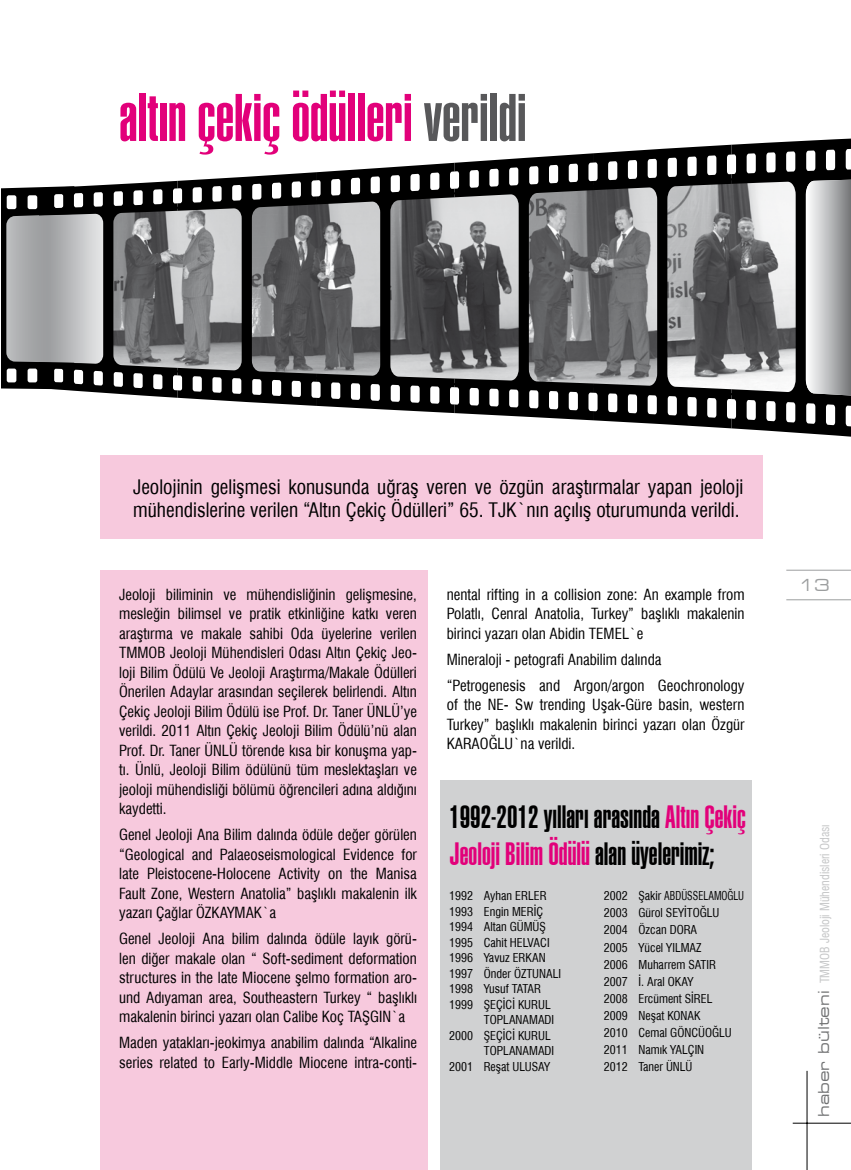
<style>
.page{position:relative;width:851px;height:1170px;background:#fff}
.page>*{position:absolute;margin:0;border:0;box-sizing:border-box;transform-origin:0 0}
.t1{font:700 66px "TFF Hlv Ult Cmprs";color:#e2007a}
.t2{font:700 31.5px/37.5px "TFF Hlv Ult Cmprs";color:#000}
.t3{font:condensed 19.5px/23.4px "Swiss 721 BT";color:#000}
.t4{font:expanded 16.5px "Square 721 BT";color:#9c9e9f}
.t5{font:condensed 15px/19.5px "Swiss 721 BT";color:#000;text-align:justify}
.t6{font:condensed 12px/17.1px "Swiss 721 BT";color:#000}
.t7{font:12px "Swiss 721 Condensed BT";color:#c6c7c8}
.s1{color:#58585a}
.s2{color:#e2007a}
.s3{font-family:"Square 721 BT";font-stretch:expanded;font-size:15px;color:#707172}
</style>
<div class="page">
<hr style="left:786px;top:569px;width:64px;height:1px;background:#9c9e9f">
<hr style="left:786px;top:599px;width:64px;height:1px;background:#9c9e9f">
<hr style="left:792px;top:1122px;width:58px;height:1px;background:#000">
<hr style="left:806px;top:1070px;width:1px;height:99px;background:#000">
<div style="left:100px;top:570px;width:328px;height:599px;background:#f7c9dd"></div>
<div style="left:100px;top:455px;width:662px;height:84px;background:#f7c9dd"></div>
<svg style="left:1px;top:138px;width:849px;height:299px"></svg>
<div style="left:440px;top:780px;width:311px;height:389px;background:#d0d1d2"></div>
<h1 class="t1" style="left:119px;top:80px;width:409px">altın çekiç ödülleri <span class="s1">verildi</span></h1>
<h3 class="t3" style="left:133px;top:475px;width:611px">Jeolojinin gelişmesi konusunda uğraş veren ve özgün araştırmalar yapan jeoloji mühendislerine verilen “Altın Çekiç Ödülleri” 65. TJK`nın açılış oturumunda verildi.</h3>
<p class="t5" style="left:119px;top:584px;width:299px">Jeoloji biliminin ve mühendisliğinin gelişmesine, mesleğin bilimsel ve pratik etkinliğine katkı veren araştırma ve makale sahibi Oda üyelerine verilen TMMOB Jeoloji Mühendisleri Odası Altın Çekiç Jeo&shy;loji Bilim Ödülü Ve Jeoloji Araştırma/Makale Ödülleri Önerilen Adaylar arasından seçilerek belirlendi. Altın Çekiç Jeoloji Bilim Ödülü ise Prof. Dr. Taner ÜNLÜ’ye verildi. 2011 Altın Çekiç Jeoloji Bilim Ödülü’nü alan Prof. Dr. Taner ÜNLÜ törende kısa bir konuşma yap&shy;tı. Ünlü, Jeoloji Bilim ödülünü tüm meslektaşları ve jeoloji mühendisliği bölümü öğrencileri adına aldığını kaydetti.</p>
<p class="t5" style="left:119px;top:825px;width:299px">Genel Jeoloji Ana Bilim dalında ödüle değer görülen “Geological and Palaeoseismological Evidence for late Pleistocene-Holocene Activity on the Manisa Fault Zone, Western Anatolia” başlıklı makalenin ilk yazarı Çağlar ÖZKAYMAK`a</p>
<p class="t5" style="left:119px;top:929px;width:299px">Genel Jeoloji Ana bilim dalında ödüle layık görü&shy;len diğer makale olan “ Soft-sediment deformation structures in the late Miocene şelmo formation aro&shy;und Adıyaman area, Southeastern Turkey “ başlıklı makalenin birinci yazarı olan Calibe Koç TAŞGIN`a</p>
<p class="t5" style="left:119px;top:1032px;width:299px">Maden yatakları-jeokimya anabilim dalında “Alkaline series related to Early-Middle Miocene intra-conti-</p>
<p class="t5" style="left:446px;top:584px;width:299px">nental rifting in a collision zone: An example from Polatlı, Cenral Anatolia, Turkey” başlıklı makalenin birinci yazarı olan Abidin TEMEL`e</p>
<p class="t5" style="left:446px;top:646px;width:299px;line-height:25.8px">Mineraloji - petografi Anabilim dalında<br>“Petrogenesis and Argon/argon Geochronology</p>
<p class="t5" style="left:446px;top:695px;width:299px">of the NE- Sw trending Uşak-Güre basin, western Turkey” başlıklı makalenin birinci yazarı olan Özgür KARAOĞLU`na verildi.</p>
<h2 class="t2" style="left:449px;top:797px;width:298px">1992-2012 yılları arasında <span class="s2">Altın Çekiç<br>Jeoloji Bilim Ödülü</span> alan üyelerimiz;</h2>
<p class="t6" style="left:449px;top:887px;width:99px">1992 Ayhan ERLER</p>
<p class="t6" style="left:449px;top:902px;width:95px">1993 Engin MERİÇ</p>
<p class="t6" style="left:449px;top:918px;width:98px">1994 Altan GÜMÜŞ</p>
<p class="t6" style="left:449px;top:933px;width:102px">1995 Cahit HELVACI</p>
<p class="t6" style="left:449px;top:949px;width:98px">1996 Yavuz ERKAN</p>
<p class="t6" style="left:449px;top:964px;width:113px">1997 Önder ÖZTUNALI</p>
<p class="t6" style="left:449px;top:980px;width:93px">1998 Yusuf TATAR</p>
<p class="t6" style="left:449px;top:995px;width:103px">1999 ŞEÇİCİ KURUL</p>
<p class="t6" style="left:483px;top:1011px;width:72px">TOPLANAMADI</p>
<p class="t6" style="left:449px;top:1026px;width:103px">2000 ŞEÇİCİ KURUL</p>
<p class="t6" style="left:483px;top:1042px;width:72px">TOPLANAMADI</p>
<p class="t6" style="left:449px;top:1057px;width:102px">2001 Reşat ULUSAY</p>
<p class="t6" style="left:604px;top:887px;width:142px">2002 Şakir ABDÜSSELAMOĞLU<br>2003 Gürol SEYİTOĞLU<br>2004 Özcan DORA<br>2005 Yücel YILMAZ<br>2006 Muharrem SATIR<br>2007 İ. Aral OKAY<br>2008 Ercüment SİREL<br>2009 Neşat KONAK<br>2010 Cemal GÖNCÜOĞLU<br>2011 Namık YALÇIN<br>2012 Taner ÜNLÜ</p>
<p class="t4" style="left:798px;top:575px;width:33px">13</p>
<p class="t7" style="left:817px;top:1116px;width:294px;rotate:-90deg"><span class="s3">haber bülteni</span> TMMOB Jeoloji Mühendisleri Odasý</p>
</div>
